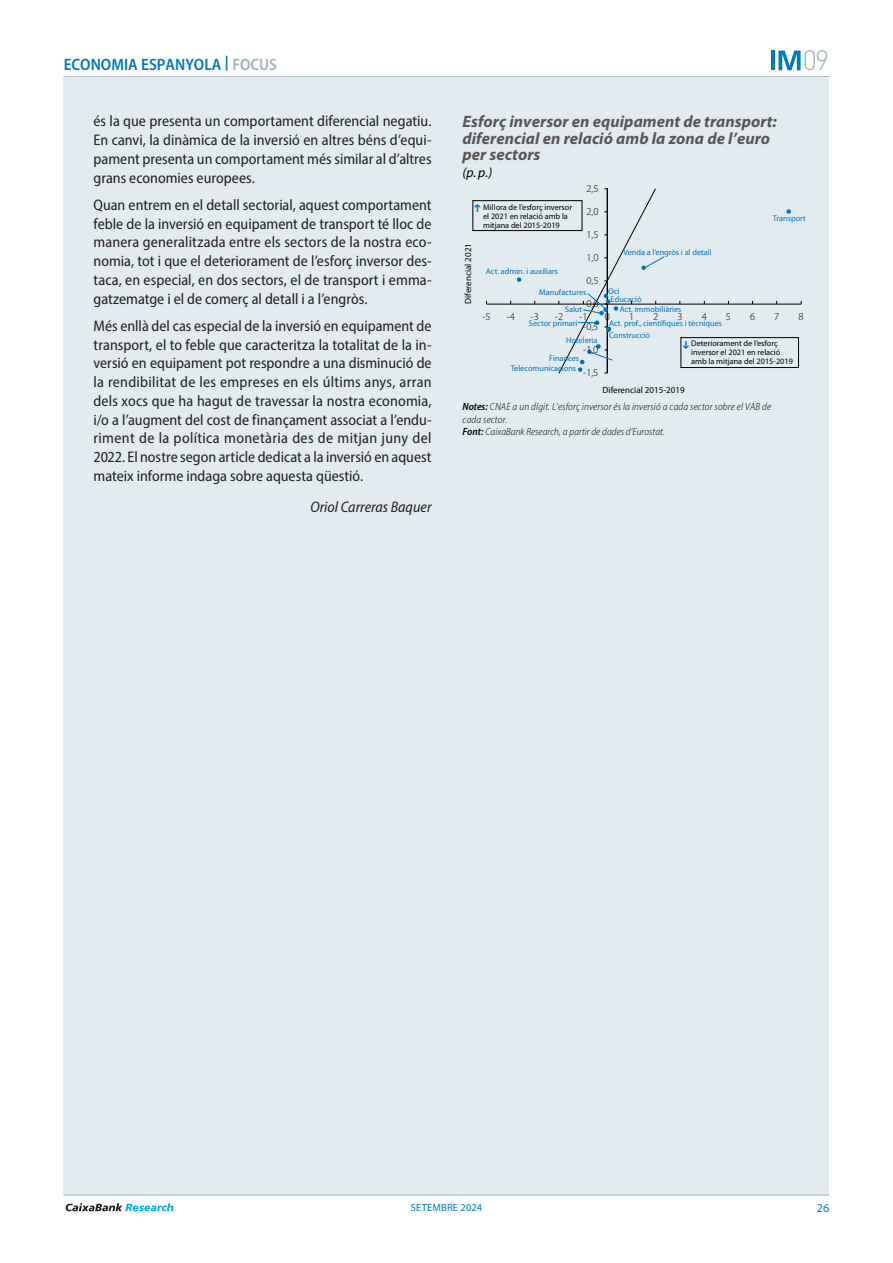
<style>
.page{position:relative;width:893px;height:1263px;background:#fff}
.page>*{position:absolute;margin:0;border:0;box-sizing:border-box;transform-origin:0 0}
.t1{font:300 27.6px "DIN Pro";color:#a1b3b9}
.t2{font:italic 700 16.5px/16.4px "Myriad Pro";letter-spacing:.005em;color:#575756}
.t3{font:600 semi-condensed 16.5px "Myriad Pro";color:#0079c2}
.Texto_Focus{font:semi-condensed 15.3px/18.8px "Myriad Pro";color:#231f20;text-align:justify}
.Firma_Focus{font:italic semi-condensed 15.3px "Myriad Pro";color:#231f20}
.t4{font:italic 13.65px "Myriad Pro";color:#000}
.t5{font:12px "Myriad Pro";color:#0079c2}
.t6{font:italic 300 semi-condensed 10.5px/12.3px "Myriad Pro";letter-spacing:.01em;color:#000}
.t7{font:300 10.5px "Myriad Pro";color:#000}
.t8{font:10.5px "Myriad Pro";letter-spacing:.02em;color:#0079c2}
.t9{font:9px "Myriad Pro";color:#000}
.t10{font:8.25px "Myriad Pro";color:#0073bb}
.t11{font:8.25px/9px "Myriad Pro";color:#000}
.s1{color:#a1b3b9}
.s2{font-weight:600}
</style>
<div class="page">
<hr style="left:64px;top:76px;width:765px;height:1px;background:#a1b3b9">
<div style="left:64px;top:77px;width:765px;height:1118px;background:#e2ebf0"></div>
<hr style="left:64px;top:1195px;width:765px;height:1px;background:#a1b3b9">
<svg style="left:66px;top:1203px;width:107px;height:8px"></svg>
<svg style="left:778px;top:51px;width:23px;height:19px"></svg>
<hr style="left:771px;top:51px;width:4px;height:19px;background:#0079c2">
<hr style="left:486px;top:304px;width:315px;height:1px;background:#000">
<svg style="left:517px;top:277px;width:4px;height:5px"></svg>
<svg style="left:786px;top:209px;width:5px;height:5px"></svg>
<svg style="left:558px;top:188px;width:107px;height:186px"></svg>
<div style="left:681px;top:337px;width:118px;height:31px;border:1px solid #000"></div>
<div style="left:473px;top:201px;width:109px;height:30px;border:1px solid #000"></div>
<p class="t3" style="left:64px;top:54px;width:215px">ECONOMIA ESPANYOLA <sup>|</sup> <span class="s1">FOCUS</span></p>
<p class="Texto_Focus" style="left:94px;top:112px;width:340px">és la que presenta un comportament diferencial negatiu.<br>En canvi, la dinàmica de la inversió en altres béns d’equi&shy;pament presenta un comportament més similar al d’altres grans economies europees.</p>
<p class="Texto_Focus" style="left:94px;top:195px;width:340px">Quan entrem en el detall sectorial, aquest comportament feble de la inversió en equipament de transport té lloc de manera generalitzada entre els sectors de la nostra eco&shy;nomia, tot i que el deteriorament de l’esforç inversor des&shy;taca, en especial, en dos sectors, el de transport i emma&shy;gatzematge i el de comerç al detall i a l’engròs.</p>
<p class="Texto_Focus" style="left:94px;top:316px;width:340px">Més enllà del cas especial de la inversió en equipament de transport, el to feble que caracteritza la totalitat de la in&shy;versió en equipament pot respondre a una disminució de la rendibilitat de les empreses en els últims anys, arran dels xocs que ha hagut de travessar la nostra economia, i/o a l’augment del cost de finançament associat a l’endu&shy;riment de la política monetària des de mitjan juny del 2022. El nostre segon article dedicat a la inversió en aquest mateix informe indaga sobre aquesta qüestió.</p>
<p class="Firma_Focus" style="left:310px;top:498px;width:123px">Oriol Carreras Baquer</p>
<p class="t2" style="left:462px;top:114px;width:316px">Esforç inversor en equipament de transport: diferencial en relació amb la zona de l’euro per sectors</p>
<p class="t4" style="left:462px;top:165px;width:31px">(p. p.)</p>
<p class="t7" style="left:586px;top:183px;width:13px">2,5</p>
<h1 class="t1" style="left:803px;top:39px;width:28px">09</h1>
<p class="t9" style="left:463px;top:304px;width:62px;rotate:-90deg">Diferencial 2021</p>
<p class="t11" style="left:483px;top:202px;width:90px">Millora de l’esforç inversor el 2021 en relació amb la mitjana del 2015-2019</p>
<p class="t10" style="left:486px;top:267px;width:74px">Act. admin. i auxiliars</p>
<p class="t7" style="left:586px;top:206px;width:13px">2,0</p>
<p class="t7" style="left:586px;top:229px;width:13px">1,5</p>
<p class="t7" style="left:586px;top:252px;width:13px">1,0</p>
<p class="t7" style="left:586px;top:275px;width:13px">0,5</p>
<p class="t10" style="left:623px;top:248px;width:90px">Venda a l’engròs i al detall</p>
<p class="t10" style="left:773px;top:214px;width:35px">Transport</p>
<p class="t10" style="left:608px;top:287px;width:13px">Oci</p>
<p class="t10" style="left:539px;top:287px;width:49px">Manufactures</p>
<p class="t10" style="left:611px;top:295px;width:33px">Educació</p>
<p class="t7" style="left:586px;top:298px;width:13px">0,0</p>
<p class="t10" style="left:565px;top:305px;width:19px">Salut</p>
<p class="t10" style="left:620px;top:305px;width:63px">Act. immobiliàries</p>
<p class="t7" style="left:482px;top:310px;width:10px">-5</p>
<p class="t7" style="left:506px;top:310px;width:10px">-4</p>
<p class="t7" style="left:531px;top:310px;width:10px">-3</p>
<p class="t7" style="left:555px;top:310px;width:10px">-2</p>
<p class="t7" style="left:579px;top:310px;width:10px">-1</p>
<p class="t7" style="left:605px;top:310px;width:7px">0</p>
<p class="t7" style="left:629px;top:310px;width:7px">1</p>
<p class="t7" style="left:653px;top:310px;width:7px">2</p>
<p class="t7" style="left:677px;top:310px;width:7px">3</p>
<p class="t7" style="left:702px;top:310px;width:7px">4</p>
<p class="t7" style="left:726px;top:310px;width:7px">5</p>
<p class="t7" style="left:750px;top:310px;width:7px">6</p>
<p class="t7" style="left:774px;top:310px;width:7px">7</p>
<p class="t7" style="left:798px;top:310px;width:7px">8</p>
<p class="t10" style="left:529px;top:319px;width:50px">Sector primari</p>
<p class="t10" style="left:609px;top:319px;width:114px">Act. prof., científiques i tècniques</p>
<p class="t7" style="left:583px;top:321px;width:17px">-0,5</p>
<p class="t10" style="left:609px;top:331px;width:42px">Construcció</p>
<p class="t10" style="left:566px;top:336px;width:33px">Hoteleria</p>
<p class="t11" style="left:691px;top:339px;width:103px">Deteriorament de l’esforç inversor el 2021 en relació amb la mitjana del 2015-2019</p>
<p class="t7" style="left:583px;top:344px;width:17px">-1,0</p>
<p class="t10" style="left:549px;top:354px;width:31px">Finances</p>
<p class="t10" style="left:511px;top:364px;width:67px">Telecomunicacions</p>
<p class="t7" style="left:583px;top:367px;width:17px">-1,5</p>
<p class="t9" style="left:603px;top:385px;width:84px">Diferencial 2015-2019</p>
<p class="t6" style="left:463px;top:400px;width:310px"><span class="s2">Notes:</span> CNAE a un dígit. L’esforç inversor és la inversió a cada sector sobre el VAB de cada sector.<br><span class="s2">Font:</span> CaixaBank Research, a partir de dades d’Eurostat.</p>
<p class="t8" style="left:411px;top:1202px;width:73px">SETEMBRE 2024</p>
<p class="t5" style="left:817px;top:1202px;width:14px">26</p>
</div>
